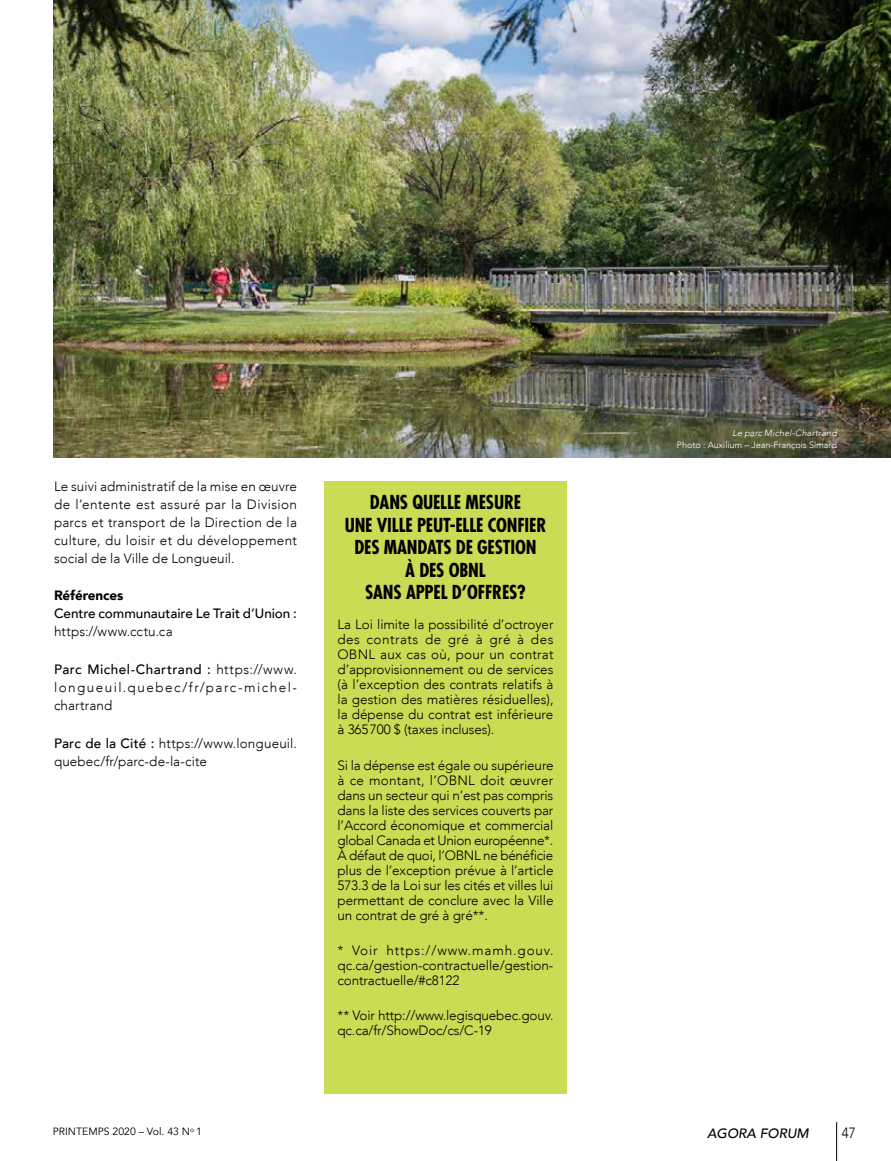
<style>
.page{position:relative;width:891px;height:1161px;background:#fff}
.page>*{position:absolute;margin:0;border:0;box-sizing:border-box;transform-origin:0 0}
.t1{font:700 condensed 18.75px/22.5px "Futura";letter-spacing:-.01em;color:#000;text-align:center}
.t2{font:300 14.85px "Avenir LT";color:#000;scale:.91 1}
.t3{font:300 13.5px/15px "Avenir LT";letter-spacing:-.005em;color:#000;text-align:justify}
.t4{font:500 13.5px "Avenir LT";color:#000}
.t5{font:300 13.5px "Avenir LT";letter-spacing:.015em;color:#000}
.t6{font:900 13.5px "Avenir";letter-spacing:-.01em;color:#000}
.t7{font:italic 500 13.5px "Avenir";color:#000}
.t8{font:10.5px "Avenir LT";color:#000}
.t9{font:300 9.15px "Avenir LT";letter-spacing:-.005em;color:#fff}
.t10{font:italic 300 9.15px "Avenir";letter-spacing:.01em;color:#fff}
.s1{font-weight:500}
</style>
<div class="page">
<div style="left:324px;top:481px;width:243px;height:613px;background:#c9dc53"></div>
<img style="left:54px;top:0;width:837px;height:457px">
<hr style="left:836px;top:1122px;width:1px;height:39px;background:#000">
<p class="t3" style="left:54px;top:478px;width:245px;line-height:18px">Le suivi administratif de la mise en œuvre de l’entente est assuré par la Division parcs et transport de la Direction de la culture, du loisir et du développement social de la Ville de Longueuil.</p>
<p class="t6" style="left:54px;top:584px;width:71px">Références</p>
<p class="t4" style="left:54px;top:605px;width:244px">Centre communautaire Le Trait d’Union :</p>
<p class="t5" style="left:54px;top:623px;width:120px">https://www.cctu.ca</p>
<p class="t3" style="left:54px;top:661px;width:245px;line-height:18px"><span class="s1">Parc Michel-Chartrand :</span> https://www. longueuil.quebec/fr/parc-michel&shy;chartrand</p>
<p class="t3" style="left:54px;top:735px;width:244px;line-height:18px"><span class="s1">Parc de la Cité :</span> https://www.longueuil. quebec/fr/parc-de-la-cite</p>
<h1 class="t1" style="left:345px;top:491px;width:203px">DANS QUELLE MESURE<br>UNE VILLE PEUT-ELLE CONFIER<br>DES MANDATS DE GESTION<br>À DES OBNL<br>SANS APPEL D’OFFRES?</h1>
<p class="t3" style="left:338px;top:617px;width:218px">La Loi limite la possibilité d’octroyer des contrats de gré à gré à des OBNL aux cas où, pour un contrat d’approvisionnement ou de services (à l’exception des contrats relatifs à la gestion des matières résiduelles), la dépense du contrat est inférieure à 365700 $ (taxes incluses).</p>
<p class="t3" style="left:338px;top:757px;width:218px">Si la dépense est égale ou supérieure à ce montant, l’OBNL doit œuvrer dans un secteur qui n’est pas compris dans la liste des services couverts par l’Accord économique et commercial global Canada et Union européenne*.<br>À défaut de quoi, l’OBNL ne bénéficie plus de l’exception prévue à l’article 573.3 de la Loi sur les cités et villes lui permettant de conclure avec la Ville un contrat de gré à gré**.</p>
<p class="t3" style="left:338px;top:943px;width:218px">* Voir https://www.mamh.gouv. qc.ca/gestion-contractuelle/gestion&shy;contractuelle/#c8122</p>
<p class="t3" style="left:338px;top:1008px;width:218px">** Voir http://www.legisquebec.gouv. qc.ca/fr/ShowDoc/cs/C-19</p>
<p class="t10" style="left:733px;top:428px;width:106px">Le parc Michel-Chartrand</p>
<p class="t9" style="left:677px;top:440px;width:162px">Photo : Auxilium – Jean-François Simard</p>
<p class="t8" style="left:53px;top:1125px;width:150px">PRINTEMPS 2020 – Vol. 43 N<sup>o</sup> 1</p>
<p class="t7" style="left:707px;top:1125px;width:103px">AGORA FORUM</p>
<p class="t2" style="left:842px;top:1124px;width:17px">47</p>
</div>
